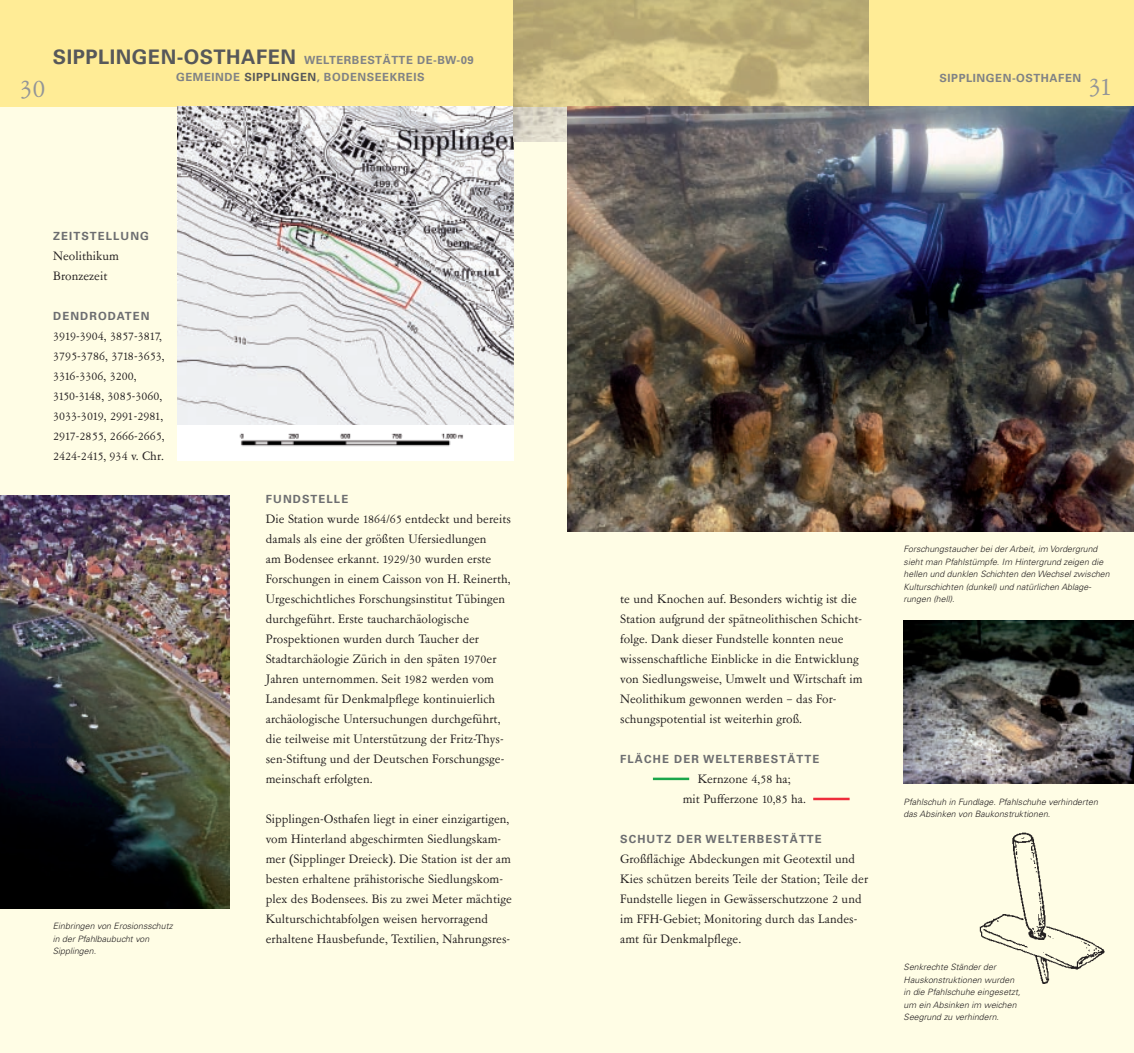
<style>
.page{position:relative;width:1134px;height:1053px;background:#fff}
.page>*{position:absolute;margin:0;border:0;box-sizing:border-box;transform-origin:0 0}
.t1{font:30px "Garamont Amst SB";color:#939598}
.t2{font:13.75px/20px "Garamont Amst SB";letter-spacing:.005em;color:#231f20}
.t3{font:700 11.25px/17.5px "Univers";letter-spacing:.05em;color:#808285}
.t4{font:700 11.25px "Univers";letter-spacing:.1em;color:#6c6d70}
.t5{font:italic 300 8.75px/12.5px "Univers";letter-spacing:.005em;color:#231f20}
.s1{font-size:20px;color:#57585a}
.s2{color:#57585a}
</style>
<div class="page">
<div style="left:0;top:106px;width:1134px;height:946px;background:#fffde5"></div>
<div style="left:0;top:0;width:1134px;height:106px;background:#ffec96"></div>
<img style="left:177px;top:106px;width:337px;height:319px">
<hr style="left:653px;top:777px;width:36px;height:3px;background:#1aa64a">
<hr style="left:813px;top:797px;width:37px;height:3px;background:#ee2c3b">
<img style="left:0;top:495px;width:230px;height:413px">
<img style="left:904px;top:620px;width:230px;height:163px">
<img style="left:514px;top:0;width:354px;height:142px">
<img style="left:567px;top:106px;width:567px;height:425px">
<div style="left:177px;top:425px;width:337px;height:35px;background:#fff"></div>
<img style="left:239px;top:433px;width:224px;height:14px">
<img style="left:979px;top:832px;width:126px;height:152px">
<p class="t3" style="left:176px;top:51px;width:299px;text-indent:-123px"><span class="s1">SIPPLINGEN-OSTHAFEN</span> WELTERBESTÄTTE DE-BW-09<br>GEMEINDE <span class="s2">SIPPLINGEN</span>, BODENSEEKREIS</p>
<p class="t3" style="left:939px;top:69px;width:143px">SIPPLINGEN-OSTHAFEN</p>
<h1 class="t1" style="left:19px;top:73px;width:28px">30</h1>
<h1 class="t1" style="left:1088px;top:71px;width:26px">31</h1>
<p class="t4" style="left:53px;top:230px;width:97px">ZEITSTELLUNG</p>
<p class="t2" style="left:53px;top:247px;width:67px">Neolithikum<br>Bronzezeit</p>
<p class="t4" style="left:53px;top:310px;width:98px">DENDRODATEN</p>
<p class="t2" style="left:53px;top:327px;width:113px">3919-3904, 3857-3817,<br>3795-3786, 3718-3653,<br>3316-3306, 3200,<br>3150-3148, 3085-3060,<br>3033-3019, 2991-2981,<br>2917-2855, 2666-2665,<br>2424-2415, 934 v. Chr.</p>
<p class="t5" style="left:53px;top:919px;width:121px">Einbringen von Erosionsschutz in der Pfahlbaubucht von<br>Sipplingen.</p>
<p class="t4" style="left:266px;top:492px;width:84px">FUNDSTELLE</p>
<p class="t2" style="left:266px;top:509px;width:247px">Die Station wurde 1864/65 entdeckt und bereits damals als eine der größten Ufersiedlungen<br>am Bodensee erkannt. 1929/30 wurden erste Forschungen in einem Caisson von H. Reinerth, Urgeschichtliches Forschungsinstitut Tübingen durchgeführt. Erste taucharchäologische Prospektionen wurden durch Taucher der Stadtarchäologie Zürich in den späten 1970er Jahren unternommen. Seit 1982 werden vom Landesamt für Denkmalpflege kontinuierlich archäologische Untersuchungen durchgeführt, die teilweise mit Unterstützung der Fritz-Thys&shy;sen-Stiftung und der Deutschen Forschungsge&shy;meinschaft erfolgten.</p>
<p class="t2" style="left:266px;top:809px;width:248px">Sipplingen-Osthafen liegt in einer einzigartigen, vom Hinterland abgeschirmten Siedlungskam&shy;mer (Sipplinger Dreieck). Die Station ist der am besten erhaltene prähistorische Siedlungskom&shy;plex des Bodensees. Bis zu zwei Meter mächtige Kulturschichtabfolgen weisen hervorragend erhaltene Hausbefunde, Textilien, Nahrungsres-</p>
<p class="t2" style="left:620px;top:589px;width:244px">te und Knochen auf. Besonders wichtig ist die Station aufgrund der spätneolithischen Schicht&shy;folge. Dank dieser Fundstelle konnten neue wissenschaftliche Einblicke in die Entwicklung von Siedlungsweise, Umwelt und Wirtschaft im Neolithikum gewonnen werden – das For&shy;schungspotential ist weiterhin groß.</p>
<p class="t4" style="left:620px;top:752px;width:201px">FLÄCHE DER WELTERBESTÄTTE</p>
<p class="t2" style="left:683px;top:769px;width:124px;text-align:center">Kernzone 4,58 ha;<br>mit Pufferzone 10,85 ha.</p>
<p class="t4" style="left:620px;top:832px;width:203px">SCHUTZ DER WELTERBESTÄTTE</p>
<p class="t2" style="left:620px;top:849px;width:250px">Großflächige Abdeckungen mit Geotextil und Kies schützen bereits Teile der Station; Teile der Fundstelle liegen in Gewässerschutzzone 2 und im FFH-Gebiet; Monitoring durch das Landes&shy;amt für Denkmalpflege.</p>
<p class="t5" style="left:904px;top:542px;width:208px">Forschungstaucher bei der Arbeit, im Vordergrund sieht man Pfahlstümpfe. Im Hintergrund zeigen die hellen und dunklen Schichten den Wechsel zwischen Kulturschichten (dunkel) und natürlichen Ablage&shy;rungen (hell).</p>
<p class="t5" style="left:904px;top:795px;width:196px">Pfahlschuh in Fundlage. Pfahlschuhe verhinderten das Absinken von Baukonstruktionen.</p>
<p class="t5" style="left:904px;top:960px;width:118px">Senkrechte Ständer der<br>Hauskonstruktionen wurden in die Pfahlschuhe eingesetzt, um ein Absinken im weichen<br>Seegrund zu verhindern.</p>
</div>
